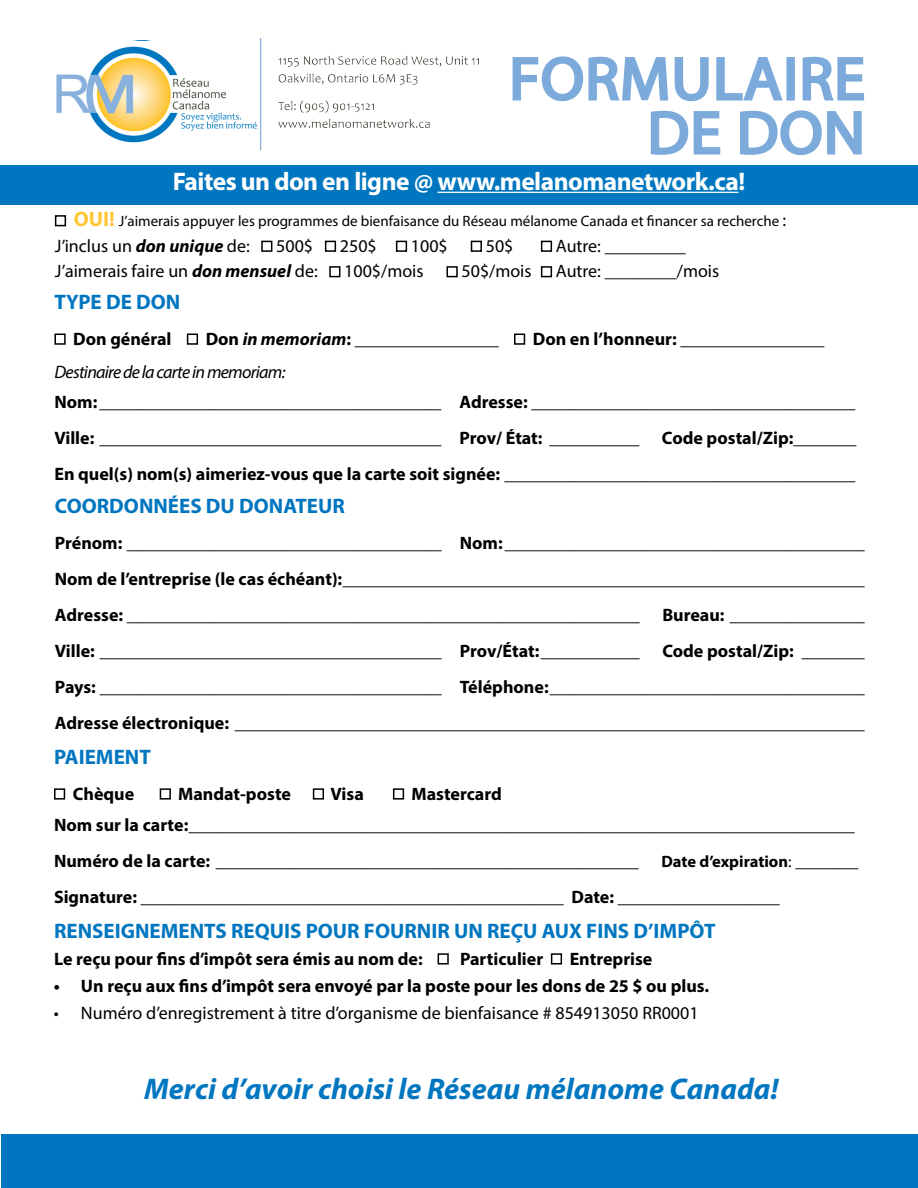
<style>
.page{position:relative;width:918px;height:1188px;background:#fff}
.page>*{position:absolute;margin:0;border:0;box-sizing:border-box;transform-origin:0 0}
.t1{font:60px/54px "Myriad Pro";letter-spacing:.02em;color:#7caadb;text-align:right;scale:1.04 1}
.t2{font:italic 700 30px "Myriad Pro";color:#0076c0}
.t3{font:700 25.5px "Myriad Pro";letter-spacing:-.02em;color:#fff}
.t4{font:700 21px "Myriad Pro";color:#0076c0}
.t5{font:18px/36px "Myriad Pro";color:#000;text-align:justify}
.t6{font:700 18px/36px "Myriad Pro";color:#000;text-align:right}
.t7{font:700 16.5px "Myriad Pro";color:#000}
.t8{font:15px "Myriad Pro";color:#000}
.s1{font-weight:700;font-size:21px;color:#ffc632}
.s2{font-size:18px}
.s3{font-weight:700;font-style:italic}
.s4{font-weight:700}
.s5{font-style:italic}
.s6{font-weight:400}
.s7{font-weight:400;font-size:18px}
</style>
<div class="page">
<div style="left:55px;top:215px;width:11px;height:11px;border:2px solid #000"></div>
<div style="left:261px;top:241px;width:11px;height:11px;border:2px solid #000"></div>
<div style="left:325px;top:241px;width:11px;height:11px;border:2px solid #000"></div>
<div style="left:396px;top:241px;width:11px;height:11px;border:2px solid #000"></div>
<div style="left:471px;top:241px;width:11px;height:11px;border:2px solid #000"></div>
<div style="left:541px;top:241px;width:11px;height:11px;border:2px solid #000"></div>
<div style="left:329px;top:266px;width:11px;height:11px;border:2px solid #000"></div>
<div style="left:447px;top:266px;width:11px;height:11px;border:2px solid #000"></div>
<div style="left:541px;top:266px;width:11px;height:11px;border:2px solid #000"></div>
<svg style="left:512px;top:56px;width:353px;height:100px"></svg>
<div style="left:438px;top:953px;width:11px;height:12px;border:2px solid #000"></div>
<div style="left:551px;top:953px;width:11px;height:12px;border:2px solid #000"></div>
<div style="left:54px;top:788px;width:11px;height:12px;border:2px solid #000"></div>
<div style="left:160px;top:788px;width:11px;height:12px;border:2px solid #000"></div>
<div style="left:313px;top:788px;width:11px;height:12px;border:2px solid #000"></div>
<div style="left:393px;top:788px;width:11px;height:12px;border:2px solid #000"></div>
<div style="left:54px;top:334px;width:12px;height:11px;border:2px solid #000"></div>
<div style="left:187px;top:334px;width:11px;height:11px;border:2px solid #000"></div>
<div style="left:514px;top:334px;width:11px;height:11px;border:2px solid #000"></div>
<div style="left:0;top:165px;width:918px;height:40px;background:#0076c0"></div>
<hr style="left:438px;top:192px;width:300px;height:1px;background:#fff">
<img style="left:132px;top:38px;width:347px;height:112px">
<div style="left:2px;top:1134px;width:916px;height:54px;background:#0076c0"></div>
<div style="left:49px;top:41px;width:208px;height:119px;background:#fff"></div>
<img style="left:56px;top:46px;width:201px;height:97px">
<h1 class="t1" style="left:509px;top:51px;width:343px">FORMULAIRE<br>DE DON</h1>
<h3 class="t3" style="left:173px;top:165px;width:574px">Faites un don en ligne @ www.melanomanetwork.ca!</h3>
<p class="t8" style="left:74px;top:212px;width:714px"><span class="s1">OUI!</span> J’aimerais appuyer les programmes de bienfaisance du Réseau mélanome Canada et financer sa recherche <span class="s2">:</span></p>
<p class="t5" style="left:55px;top:228px;width:196px">J’inclus un <span class="s3">don unique</span> de:</p>
<p class="t5" style="left:276px;top:228px;width:38px">500$</p>
<p class="t5" style="left:340px;top:228px;width:38px">250$</p>
<p class="t5" style="left:411px;top:228px;width:38px">100$</p>
<p class="t5" style="left:486px;top:228px;width:29px">50$</p>
<p class="t5" style="left:556px;top:228px;width:131px">Autre: _________</p>
<p class="t5" style="left:55px;top:253px;width:264px">J’aimerais faire un <span class="s3">don mensuel</span> de:</p>
<p class="t5" style="left:344px;top:253px;width:81px">100$/mois</p>
<p class="t5" style="left:462px;top:253px;width:72px">50$/mois</p>
<p class="t5" style="left:556px;top:253px;width:165px">Autre: ________/mois</p>
<p class="t4" style="left:54px;top:288px;width:127px">TYPE DE DON</p>
<p class="t6" style="left:73px;top:320px;width:100px">Don général</p>
<p class="t5" style="left:206px;top:320px;width:295px"><span class="s4">Don</span> <span class="s3">in memoriam</span><span class="s4">:</span> ________________</p>
<p class="t5" style="left:533px;top:320px;width:293px"><span class="s4">Don en l’honneur:</span> ________________</p>
<p class="t5" style="left:54px;top:356px;width:802px;line-height:30px"><span class="s5">Destinaire de la carte in memoriam:<br></span><span class="s4">Nom:</span>______________________________________ <span class="s4">Adresse:</span> ____________________________________</p>
<p class="t5" style="left:54px;top:419px;width:586px"><span class="s4">Ville:</span> ______________________________________ <span class="s4">Prov/ État:</span> __________</p>
<p class="t6" style="left:54px;top:419px;width:803px">Code postal/Zip:<span class="s6">_______<br></span>En quel(s) nom(s) aimeriez-vous que la carte soit signée: <span class="s6">_______________________________________</span></p>
<p class="t4" style="left:55px;top:493px;width:291px">COORDONNÉES DU DONATEUR</p>
<p class="t5" style="left:55px;top:525px;width:811px"><span class="s4">Prénom:</span> ___________________________________ <span class="s4">Nom:</span>________________________________________ <span class="s4">Nom de l’entreprise (le cas échéant):</span>__________________________________________________________ <span class="s4">Adresse:</span> _________________________________________________________</p>
<p class="t5" style="left:662px;top:597px;width:204px"><span class="s4">Bureau:</span> _______________</p>
<p class="t5" style="left:55px;top:633px;width:587px"><span class="s4">Ville:</span> ______________________________________ <span class="s4">Prov/État:</span>___________</p>
<p class="t5" style="left:55px;top:633px;width:811px;text-indent:608px"><span class="s4">Code postal/Zip:</span> _______ <span class="s4">Pays:</span> ______________________________________ <span class="s4">Téléphone:</span>___________________________________ <span class="s4">Adresse électronique:</span> ______________________________________________________________________</p>
<p class="t4" style="left:54px;top:743px;width:98px">PAIEMENT</p>
<p class="t6" style="left:73px;top:775px;width:63px">Chèque</p>
<p class="t6" style="left:178px;top:775px;width:114px">Mandat-poste</p>
<p class="t6" style="left:331px;top:775px;width:35px">Visa</p>
<p class="t5" style="left:54px;top:778px;width:802px;line-height:31.5px;text-align:center"><span class="s4">Mastercard<br>Nom sur la carte:</span>__________________________________________________________________________</p>
<p class="t5" style="left:54px;top:843px;width:586px"><span class="s4">Numéro de la carte:</span> _______________________________________________</p>
<p class="t7" style="left:662px;top:851px;width:198px">Date d’expiration<span class="s6">:</span> <span class="s7">_______</span></p>
<p class="t5" style="left:54px;top:879px;width:727px"><span class="s4">Signature:</span> _______________________________________________ <span class="s4">Date:</span> __________________</p>
<p class="t4" style="left:54px;top:917px;width:663px">RENSEIGNEMENTS REQUIS POUR FOURNIR UN REÇU AUX FINS D’IMPÔT</p>
<p class="t6" style="left:54px;top:940px;width:370px">Le reçu pour fins d’impôt sera émis au nom de:</p>
<p class="t6" style="left:460px;top:940px;width:85px">Particulier</p>
<p class="t6" style="left:570px;top:940px;width:84px">Entreprise</p>
<p class="t6" style="left:54px;top:967px;width:657px">• Un reçu aux fins d’impôt sera envoyé par la poste pour les dons de 25 $ ou plus.</p>
<p class="t5" style="left:54px;top:994px;width:646px">• Numéro d’enregistrement à titre d’organisme de bienfaisance # 854913050 RR0001</p>
<h2 class="t2" style="left:144px;top:1069px;width:636px">Merci d’avoir choisi le Réseau mélanome Canada!</h2>
</div>
